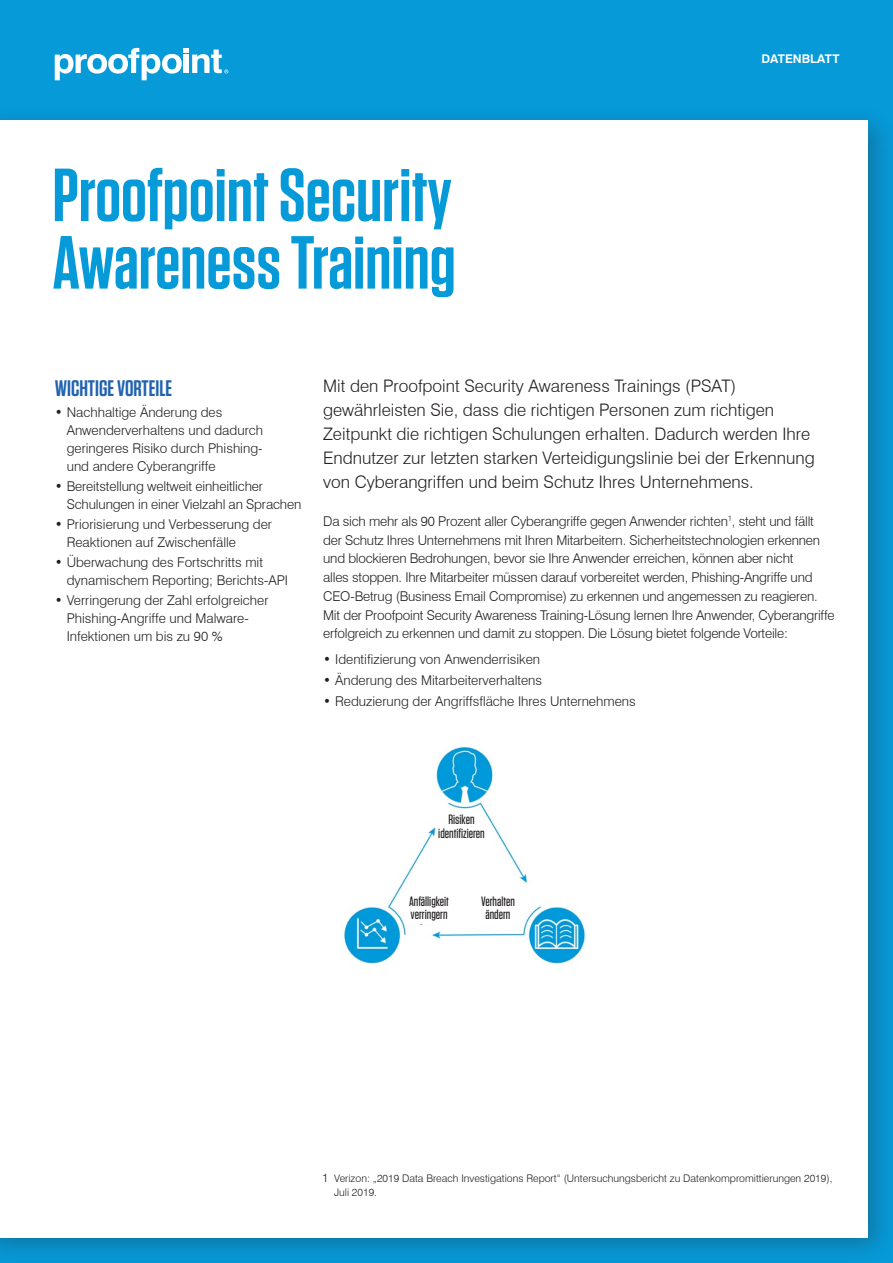
<style>
.page{position:relative;width:893px;height:1263px;background:#069ad9}
.page>*{position:absolute;margin:0;border:0;box-sizing:border-box;transform-origin:0 0}
.t1{font:600 75px/67.5px "Tungsten";color:#069ad9}
.t2{font:600 22.5px "Tungsten";color:#2163b0}
.t3{font:300 17.25px/24px "Swiss 721 BT";color:#231f20}
.t4{font:300 13.5px/18px "Swiss 721 BT";letter-spacing:-.015em;color:#231f20}
.t5{font:500 13.5px/13.5px "Tungsten";color:#231f20;text-align:center}
.t6{font:700 12px "Swiss 721 BT";color:#fff}
.t7{font:300 10.5px/13.5px "Swiss 721 BT";color:#231f20}
.s1{font-size:12px}
</style>
<div class="page">
<div style="left:0;top:104px;width:893px;height:1159px;background:#231f20;opacity:.3"></div>
<div style="left:0;top:120px;width:868px;height:1117px;background:#fff"></div>
<svg style="left:55px;top:48px;width:173px;height:32px"></svg>
<img style="left:344px;top:747px;width:241px;height:217px">
<div style="left:438px;top:813px;width:47px;height:33px;background:#fff"></div>
<div style="left:477px;top:895px;width:42px;height:29px;background:#fff"></div>
<div style="left:408px;top:895px;width:42px;height:29px;background:#fff"></div>
<h1 class="t1" style="left:52px;top:163px;width:405px">Proofpoint Security<br>Awareness Training</h1>
<p class="t6" style="left:761px;top:52px;width:80px">DATENBLATT</p>
<h2 class="t2" style="left:55px;top:377px;width:119px">WICHTIGE VORTEILE</h2>
<p class="t4" style="left:67px;top:403px;width:198px;text-indent:-12px">• Nachhaltige Änderung des<br>Anwenderverhaltens und dadurch geringeres Risiko durch Phishing&shy;und andere Cyberangriffe</p>
<p class="t4" style="left:67px;top:477px;width:236px;text-indent:-12px">• Bereitstellung weltweit einheitlicher<br>Schulungen in einer Vielzahl an Sprachen</p>
<p class="t4" style="left:67px;top:515px;width:207px;text-indent:-12px">• Priorisierung und Verbesserung der<br>Reaktionen auf Zwischenfälle</p>
<p class="t4" style="left:67px;top:553px;width:223px;text-indent:-12px">• Überwachung des Fortschritts mit dynamischem Reporting; Berichts-API</p>
<p class="t4" style="left:67px;top:591px;width:203px;text-indent:-12px">• Verringerung der Zahl erfolgreicher<br>Phishing-Angriffe und Malware-<br>Infektionen um bis zu 90 %</p>
<p class="t3" style="left:323px;top:373px;width:493px">Mit den Proofpoint Security Awareness Trainings (PSAT) gewährleisten Sie, dass die richtigen Personen zum richtigen Zeitpunkt die richtigen Schulungen erhalten. Dadurch werden Ihre Endnutzer zur letzten starken Verteidigungslinie bei der Erkennung von Cyberangriffen und beim Schutz Ihres Unternehmens.</p>
<p class="t4" style="left:323px;top:511px;width:513px;line-height:18.8px">Da sich mehr als 90 Prozent aller Cyberangriffe gegen Anwender richten<sup>1</sup>, steht und fällt der Schutz Ihres Unternehmens mit Ihren Mitarbeitern. Sicherheitstechnologien erkennen und blockieren Bedrohungen, bevor sie Ihre Anwender erreichen, können aber nicht<br>alles stoppen. Ihre Mitarbeiter müssen darauf vorbereitet werden, Phishing-Angriffe und CEO‑Betrug (Business Email Compromise) zu erkennen und angemessen zu reagieren.<br>Mit der Proofpoint Security Awareness Training-Lösung lernen Ihre Anwender, Cyberangriffe erfolgreich zu erkennen und damit zu stoppen. Die Lösung bietet folgende Vorteile:</p>
<p class="t4" style="left:323px;top:650px;width:219px">• Identifizierung von Anwenderrisiken</p>
<p class="t4" style="left:323px;top:671px;width:221px">• Änderung des Mitarbeiterverhaltens</p>
<p class="t4" style="left:323px;top:692px;width:314px">• Reduzierung der Angriffsfläche Ihres Unternehmens</p>
<p class="t5" style="left:438px;top:813px;width:48px">Risiken identifizieren</p>
<p class="t5" style="left:409px;top:894px;width:41px;text-align:left">Anfälligkeit verringern</p>
<p class="t5" style="left:481px;top:894px;width:35px">Verhalten ändern</p>
<p class="t7" style="left:334px;top:1172px;width:500px;text-indent:-12px"><span class="s1">1</span> Verizon: „2019 Data Breach Investigations Report“ (Untersuchungsbericht zu Datenkompromittierungen 2019),<br>Juli 2019.</p>
</div>
